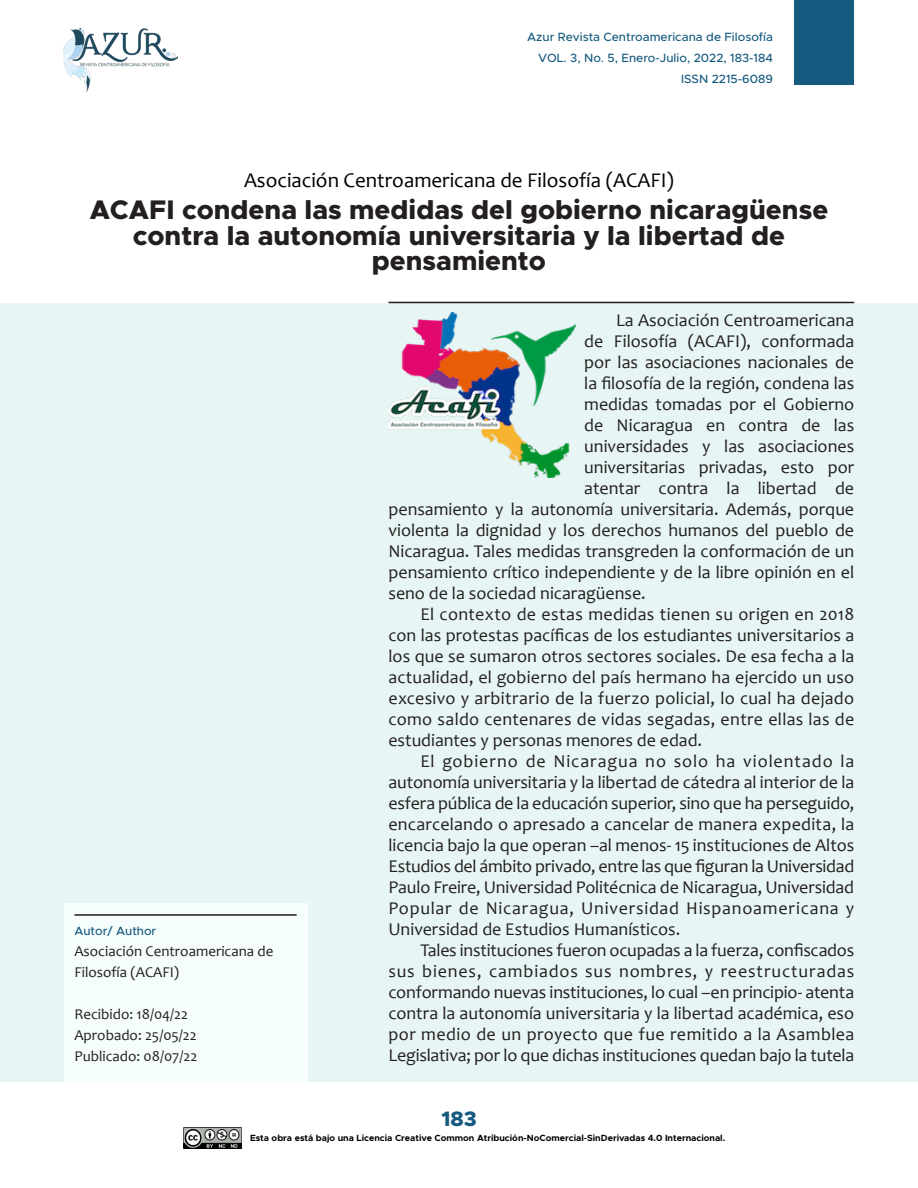
<style>
.page{position:relative;width:918px;height:1188px;background:#fff}
.page>*{position:absolute;margin:0;border:0;box-sizing:border-box;transform-origin:0 0}
.Títulos_de_los_artíc{font:800 27px/25.5px "Metropolis";color:#231f20;text-align:center}
.Títulos_de_los_artíc-2{font:21px "Candara";color:#000}
.t1{font:800 21px "Metropolis";color:#165b7f}
.Cuerpo_de_texto_inic{font:18px/21px "Candara";letter-spacing:-.005em;color:#231f20;text-align:justify}
.Resumen{font:18px "Candara";color:#231f20}
.Notas_y_Referencias{font:15px/21px "Candara";color:#231f20}
.Info_Revista{font:500 12px "Metropolis";color:#165b7f}
.Notas_y_Referencias-2{font:500 12px "Metropolis";color:#165b7f}
.t2{font:700 9px "Metropolis";color:#000}
</style>
<div class="page">
<img style="left:184px;top:1128px;width:57px;height:20px">
<div style="left:794px;top:0;width:60px;height:85px;background:#165b7f"></div>
<img style="left:64px;top:29px;width:113px;height:62px">
<div style="left:0;top:303px;width:918px;height:779px;background:#e7f5f4"></div>
<hr style="left:388px;top:302px;width:466px;height:1px;background:#231f20">
<div style="left:64px;top:904px;width:243px;height:178px;background:#f5fdfd"></div>
<hr style="left:74px;top:914px;width:223px;height:2px;background:#231f20">
<img style="left:388px;top:312px;width:188px;height:166px">
<p class="Info_Revista" style="left:527px;top:29px;width:247px">Azur Revista Centroamericana de Filosofía</p>
<p class="Info_Revista" style="left:538px;top:50px;width:236px">VOL. 3, No. 5, Enero-Julio, 2022, 183-184</p>
<p class="Info_Revista" style="left:681px;top:71px;width:93px">ISSN 2215-6089</p>
<p class="Títulos_de_los_artíc-2" style="left:244px;top:167px;width:432px">Asociación Centroamericana de Filosofía (ACAFI)</p>
<p class="Títulos_de_los_artíc" style="left:90px;top:197px;width:740px">ACAFI condena las medidas del gobierno nicaragüense contra la autonomía universitaria y la libertad de pensamiento</p>
<p class="Notas_y_Referencias-2" style="left:74px;top:924px;width:83px">Autor/ Author</p>
<p class="Notas_y_Referencias" style="left:74px;top:941px;width:201px">Asociación Centroamericana de<br>Filosofía (ACAFI)</p>
<p class="Notas_y_Referencias" style="left:74px;top:1004px;width:124px">Recibido: 18/04/22<br>Aprobado: 25/05/22<br>Publicado: 08/07/22</p>
<p class="Resumen" style="left:616px;top:309px;width:240px">La Asociación Centroamericana</p>
<p class="Resumen" style="left:584px;top:330px;width:271px">de Filosofía (ACAFI), conformada</p>
<p class="Resumen" style="left:584px;top:351px;width:271px">por las asociaciones nacionales de</p>
<p class="Resumen" style="left:584px;top:372px;width:271px">la filosofía de la región, condena las</p>
<p class="Resumen" style="left:584px;top:393px;width:271px">medidas tomadas por el Gobierno</p>
<p class="Resumen" style="left:584px;top:414px;width:271px">de Nicaragua en contra de las</p>
<p class="Resumen" style="left:584px;top:435px;width:271px">universidades y las asociaciones</p>
<p class="Resumen" style="left:584px;top:456px;width:271px">universitarias privadas, esto por</p>
<p class="Resumen" style="left:584px;top:477px;width:271px">atentar contra la libertad de</p>
<p class="Resumen" style="left:388px;top:498px;width:467px">pensamiento y la autonomía universitaria. Además, porque</p>
<p class="Resumen" style="left:388px;top:519px;width:467px">violenta la dignidad y los derechos humanos del pueblo de</p>
<p class="Resumen" style="left:388px;top:540px;width:467px">Nicaragua. Tales medidas transgreden la conformación de un</p>
<p class="Resumen" style="left:388px;top:561px;width:467px">pensamiento crítico independiente y de la libre opinión en el</p>
<p class="Resumen" style="left:388px;top:582px;width:259px">seno de la sociedad nicaragüense.</p>
<p class="Cuerpo_de_texto_inic" style="left:388px;top:604px;width:467px;text-indent:32px">El contexto de estas medidas tienen su origen en 2018 con las protestas pacíficas de los estudiantes universitarios a los que se sumaron otros sectores sociales. De esa fecha a la actualidad, el gobierno del país hermano ha ejercido un uso excesivo y arbitrario de la fuerzo policial, lo cual ha dejado como saldo centenares de vidas segadas, entre ellas las de estudiantes y personas menores de edad.</p>
<p class="Cuerpo_de_texto_inic" style="left:388px;top:751px;width:467px;text-indent:32px">El gobierno de Nicaragua no solo ha violentado la autonomía universitaria y la libertad de cátedra al interior de la esfera pública de la educación superior, sino que ha perseguido, encarcelando o apresado a cancelar de manera expedita, la licencia bajo la que operan –al menos- 15 instituciones de Altos Estudios del ámbito privado, entre las que figuran la Universidad Paulo Freire, Universidad Politécnica de Nicaragua, Universidad Popular de Nicaragua, Universidad Hispanoamericana y Universidad de Estudios Humanísticos.</p>
<p class="Cuerpo_de_texto_inic" style="left:388px;top:940px;width:467px;text-indent:32px">Tales instituciones fueron ocupadas a la fuerza, confiscados sus bienes, cambiados sus nombres, y reestructuradas conformando nuevas instituciones, lo cual –en principio- atenta contra la autonomía universitaria y la libertad académica, eso por medio de un proyecto que fue remitido a la Asamblea Legislativa; por lo que dichas instituciones quedan bajo la tutela</p>
<p class="t1" style="left:441px;top:1105px;width:37px">183</p>
<p class="t2" style="left:250px;top:1132px;width:477px">Esta obra está bajo una Licencia Creative Common Atribución-NoComercial-SinDerivadas 4.0 Internacional.</p>
</div>
